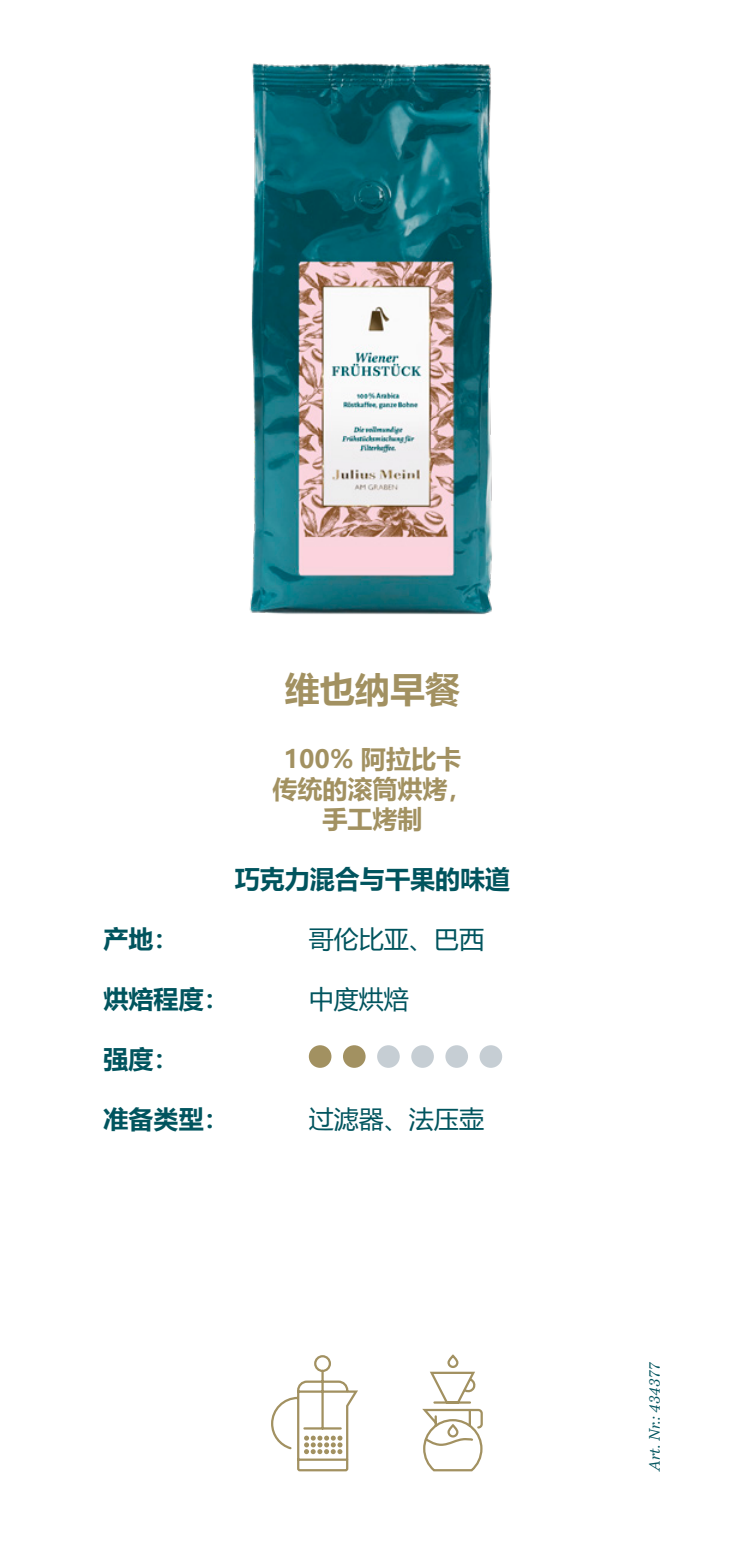
<style>
.page{position:relative;width:745px;height:1560px;background:#fff}
.page>*{position:absolute;margin:0;border:0;box-sizing:border-box;transform-origin:0 0}
.t1{font:700 35px "Microsoft Ya Hei";color:#a29161}
.t2{font:700 25px "Microsoft Ya Hei";color:#00545e}
.t3{font:700 25px/30px "Microsoft Ya Hei";color:#a29161;text-align:center}
.t4{font:25px "Microsoft Ya Hei";color:#00545e}
.t5{font:italic 15px "Bressay";color:#00545e}
</style>
<div class="page">
<div style="left:308px;top:1045px;width:23px;height:22px;background:#a29161;border-radius:50%"></div>
<div style="left:343px;top:1045px;width:22px;height:22px;background:#a29161;border-radius:50%"></div>
<div style="left:377px;top:1045px;width:22px;height:22px;background:#c6ced4;border-radius:50%"></div>
<div style="left:411px;top:1045px;width:22px;height:22px;background:#c6ced4;border-radius:50%"></div>
<div style="left:445px;top:1045px;width:22px;height:22px;background:#c6ced4;border-radius:50%"></div>
<div style="left:479px;top:1045px;width:23px;height:22px;background:#c6ced4;border-radius:50%"></div>
<svg style="left:271px;top:1355px;width:87px;height:117px"></svg>
<svg style="left:422px;top:1355px;width:61px;height:117px"></svg>
<img style="left:249px;top:63px;width:243px;height:551px">
<h1 class="t1" style="left:285px;top:664px;width:177px">维也纳早餐</h1>
<p class="t3" style="left:272px;top:742px;width:201px">100% 阿拉比卡传统的滚筒烘烤，手工烤制</p>
<p class="t2" style="left:235px;top:861px;width:276px">巧克力混合与干果的味道</p>
<p class="t2" style="left:103px;top:921px;width:76px">产地：</p>
<p class="t4" style="left:308px;top:921px;width:176px">哥伦比亚、巴西</p>
<p class="t2" style="left:103px;top:981px;width:126px">烘焙程度：</p>
<p class="t4" style="left:308px;top:981px;width:101px">中度烘焙</p>
<p class="t2" style="left:103px;top:1041px;width:76px">强度：</p>
<p class="t2" style="left:103px;top:1101px;width:127px">准备类型：</p>
<p class="t4" style="left:308px;top:1101px;width:177px">过滤器、法压壶</p>
<p class="t5" style="left:645px;top:1470px;width:110px;rotate:-90deg">Art. Nr.: 434377</p>
</div>
